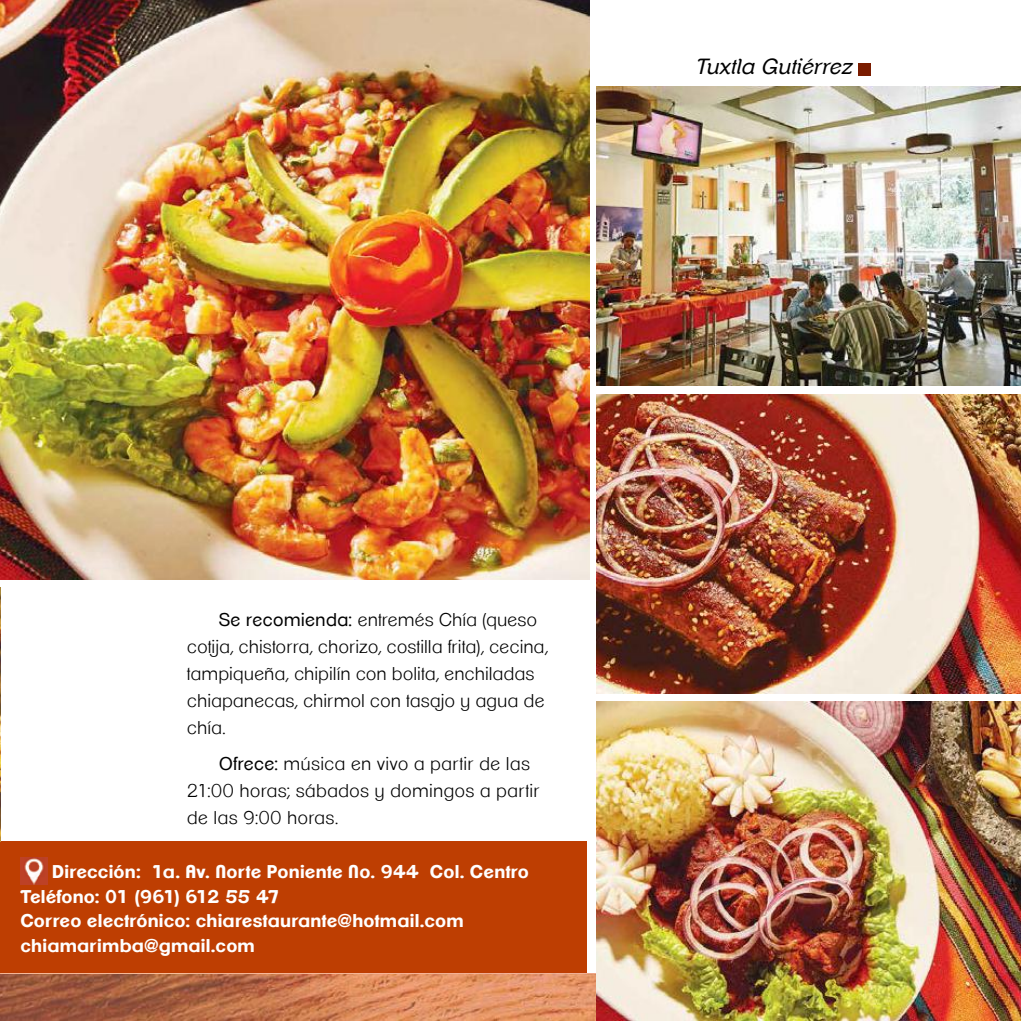
<style>
.page{position:relative;width:1021px;height:1021px;background:#fff}
.page>*{position:absolute;margin:0;border:0;box-sizing:border-box;transform-origin:0 0}
.t1{font:italic 21.38px "Clemente P Dah";letter-spacing:.05em;color:#000}
.t2{font:300 18px/27px "Clemente P Dae";letter-spacing:.035em;color:#000}
.t3{font:700 18px/24.8px "Clemente P Dam";letter-spacing:.01em;color:#fff}
.s1{font-family:"Clemente P Dag";font-weight:400}
</style>
<div class="page">
<img style="left:0;top:973px;width:596px;height:47px">
<div style="left:858px;top:63px;width:12px;height:13px;background:#7a1c00"></div>
<div style="left:1px;top:841px;width:586px;height:132px;background:#be3e02"></div>
<img style="left:596px;top:702px;width:424px;height:318px">
<img style="left:0;top:0;width:589px;height:579px">
<img style="left:596px;top:86px;width:424px;height:299px">
<img style="left:596px;top:394px;width:424px;height:299px">
<img style="left:20px;top:857px;width:28px;height:27px">
<img style="left:0;top:587px;width:1px;height:254px">
<p class="t1" style="left:696px;top:54px;width:158px">Tuxtla Gutiérrez</p>
<p class="t2" style="left:187px;top:606px;width:362px;text-indent:32px"><span class="s1">Se recomienda:</span> entremés Chía (queso cotija, chistorra, chorizo, costilla frita), cecina, tampiqueña, chipilín con bolita, enchiladas chiapanecas, chirmol con tasajo y agua de chía.</p>
<p class="t2" style="left:187px;top:750px;width:354px;text-indent:32px"><span class="s1">Ofrece:</span> música en vivo a partir de las<br>21:00 horas; sábados y domingos a partir de las 9:00 horas.</p>
<p class="t3" style="left:20px;top:858px;width:510px;text-indent:32px">Dirección: 1a. Av. Norte Poniente No. 944 Col. Centro Teléfono: 01 (961) 612 55 47<br>Correo electrónico: chiarestaurante@hotmail.com chiamarimba@gmail.com</p>
</div>
